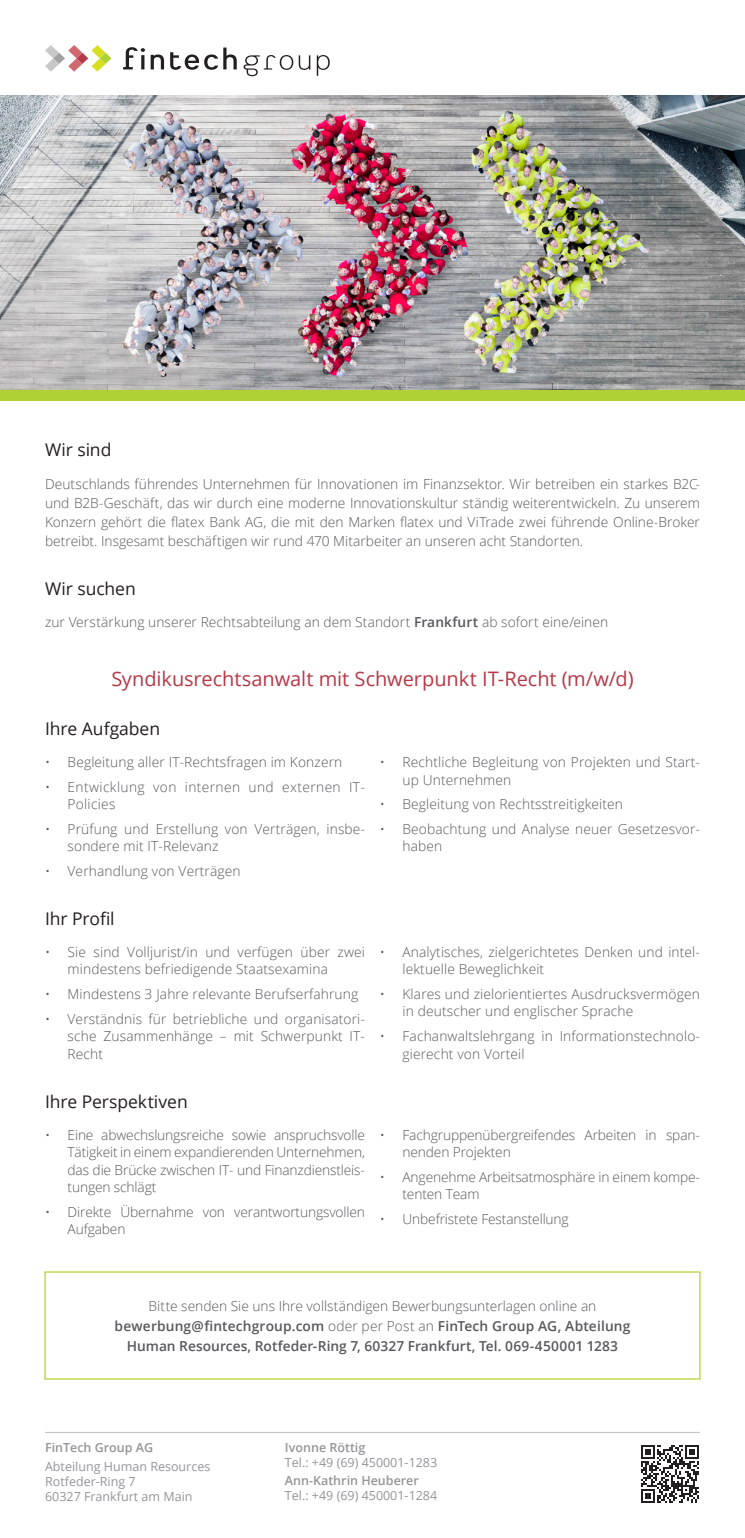
<style>
.page{position:relative;width:745px;height:1538px;background:#fff}
.page>*{position:absolute;margin:0;border:0;box-sizing:border-box;transform-origin:0 0}
.t1{font:20px "Open Sans";letter-spacing:-.005em;color:#b63947}
.t2{font:17.5px "Open Sans";letter-spacing:-.005em;color:#231f20}
.t3{font:300 13.75px/17.5px "Open Sans";letter-spacing:.01em;color:#57585a}
.t4{font:600 13.75px/20px "Open Sans";letter-spacing:.01em;color:#57585a;text-align:center}
.t5{font:300 13.75px/17.5px "Open Sans";letter-spacing:-.01em;color:#57585a}
.t6{font:300 13.75px/17.5px "Open Sans";letter-spacing:.03em;color:#57585a}
.t7{font:12.5px/15px "Open Sans";color:#939598}
.t8{font:600 12.5px "Open Sans";color:#939598}
.s1{font-weight:600}
.s2{font-weight:300}
</style>
<div class="page">
<hr style="left:45px;top:1432px;width:654px;height:1px;background:#bcbdc0">
<svg style="left:641px;top:1445px;width:57px;height:57px"></svg>
<svg style="left:123px;top:47px;width:41px;height:22px"></svg>
<svg style="left:170px;top:48px;width:66px;height:22px"></svg>
<svg style="left:243px;top:55px;width:67px;height:21px"></svg>
<svg style="left:316px;top:55px;width:13px;height:21px"></svg>
<svg style="left:45px;top:45px;width:66px;height:27px"></svg>
<img style="left:0;top:96px;width:744px;height:294px">
<div style="left:0;top:390px;width:744px;height:10px;background:#b0d136"></div>
<p class="t2" style="left:45px;top:438px;width:68px">Wir sind</p>
<p class="t3" style="left:45px;top:475px;width:656px;line-height:18.8px;text-align:justify">Deutschlands führendes Unternehmen für Innovationen im Finanzsektor. Wir betreiben ein starkes B2C&shy;und B2B-Geschäft, das wir durch eine moderne Innovationskultur ständig weiterentwickeln. Zu unserem Konzern gehört die flatex Bank AG, die mit den Marken flatex und ViTrade zwei führende Online-Broker betreibt. Insgesamt beschäftigen wir rund 470 Mitarbeiter an unseren acht Standorten.</p>
<p class="t2" style="left:45px;top:576px;width:92px">Wir suchen</p>
<p class="t3" style="left:45px;top:612px;width:564px">zur Verstärkung unserer Rechtsabteilung an dem Standort <span class="s1">Frankfurt</span> ab sofort eine/einen</p>
<h1 class="t1" style="left:111px;top:665px;width:523px">Syndikusrechtsanwalt mit Schwerpunkt IT-Recht (m/w/d)</h1>
<p class="t2" style="left:45px;top:717px;width:116px">Ihre Aufgaben</p>
<p class="t3" style="left:45px;top:753px;width:298px">• Begleitung aller IT-Rechtsfragen im Konzern</p>
<p class="t6" style="left:67px;top:777px;width:299px;text-indent:-22px">• Entwicklung von internen und externen IT-<br>Policies</p>
<p class="t3" style="left:67px;top:820px;width:299px;text-indent:-22px">• Prüfung und Erstellung von Verträgen, insbe&shy;sondere mit IT-Relevanz</p>
<p class="t3" style="left:45px;top:862px;width:197px">• Verhandlung von Verträgen</p>
<p class="t3" style="left:402px;top:753px;width:299px;text-indent:-22px">• Rechtliche Begleitung von Projekten und Start&shy;up Unternehmen</p>
<p class="t3" style="left:380px;top:795px;width:244px">• Begleitung von Rechtsstreitigkeiten</p>
<p class="t3" style="left:402px;top:820px;width:299px;text-indent:-22px">• Beobachtung und Analyse neuer Gesetzesvor&shy;haben</p>
<p class="t2" style="left:45px;top:907px;width:71px">Ihr Profil</p>
<p class="t3" style="left:67px;top:943px;width:299px;text-indent:-22px">• Sie sind Volljurist/in und verfügen über zwei mindestens befriedigende Staatsexamina</p>
<p class="t3" style="left:45px;top:985px;width:314px">• Mindestens 3 Jahre relevante Berufserfahrung</p>
<p class="t3" style="left:67px;top:1009px;width:299px;text-align:justify;text-indent:-22px">• Verständnis für betriebliche und organisatori&shy;sche Zusammenhänge – mit Schwerpunkt IT-Recht</p>
<p class="t2" style="left:45px;top:1089px;width:144px">Ihre Perspektiven</p>
<p class="t3" style="left:67px;top:1125px;width:299px;text-align:justify;text-indent:-22px">• Eine abwechslungsreiche sowie anspruchsvolle Tätigkeit in einem expandierenden Unternehmen, das die Brücke zwischen IT- und Finanzdienstleis&shy;tungen schlägt</p>
<p class="t5" style="left:67px;top:1202px;width:299px;text-indent:-22px">• Direkte Übernahme von verantwortungsvollen<br>Aufgaben</p>
<p class="t3" style="left:402px;top:943px;width:299px;text-indent:-22px">• Analytisches, zielgerichtetes Denken und intel&shy;lektuelle Beweglichkeit</p>
<p class="t3" style="left:402px;top:985px;width:299px;text-indent:-22px">• Klares und zielorientiertes Ausdrucksvermögen in deutscher und englischer Sprache</p>
<p class="t3" style="left:402px;top:1027px;width:299px;text-indent:-22px">• Fachanwaltslehrgang in Informationstechnolo&shy;gierecht von Vorteil</p>
<p class="t5" style="left:402px;top:1125px;width:299px;text-indent:-22px">• Fachgruppenübergreifendes Arbeiten in span&shy;nenden Projekten</p>
<p class="t5" style="left:402px;top:1167px;width:299px;text-indent:-22px">• Angenehme Arbeitsatmosphäre in einem kompe&shy;tenten Team</p>
<p class="t5" style="left:380px;top:1210px;width:190px">• Unbefristete Festanstellung</p>
<p class="t4" style="left:114px;top:1295px;width:517px"><span class="s2">Bitte senden Sie uns Ihre vollständigen Bewerbungsunterlagen online an </span>bewerbung@fintechgroup.com <span class="s2">oder per Post an</span> FinTech Group AG, Abteilung<br>Human Resources, Rotfeder-Ring 7, 60327 Frankfurt, Tel. 069-450001 1283</p>
<p class="t8" style="left:45px;top:1439px;width:110px">FinTech Group AG</p>
<p class="t7" style="left:45px;top:1458px;width:167px">Abteilung Human Resources<br>Rotfeder-Ring 7<br>60327 Frankfurt am Main</p>
<p class="t8" style="left:285px;top:1439px;width:82px">Ivonne Röttig</p>
<p class="t7" style="left:285px;top:1454px;width:154px">Tel.: +49 (69) 450001-1283</p>
<p class="t8" style="left:285px;top:1472px;width:135px">Ann-Kathrin Heuberer</p>
<p class="t7" style="left:285px;top:1488px;width:154px">Tel.: +49 (69) 450001-1284</p>
</div>
